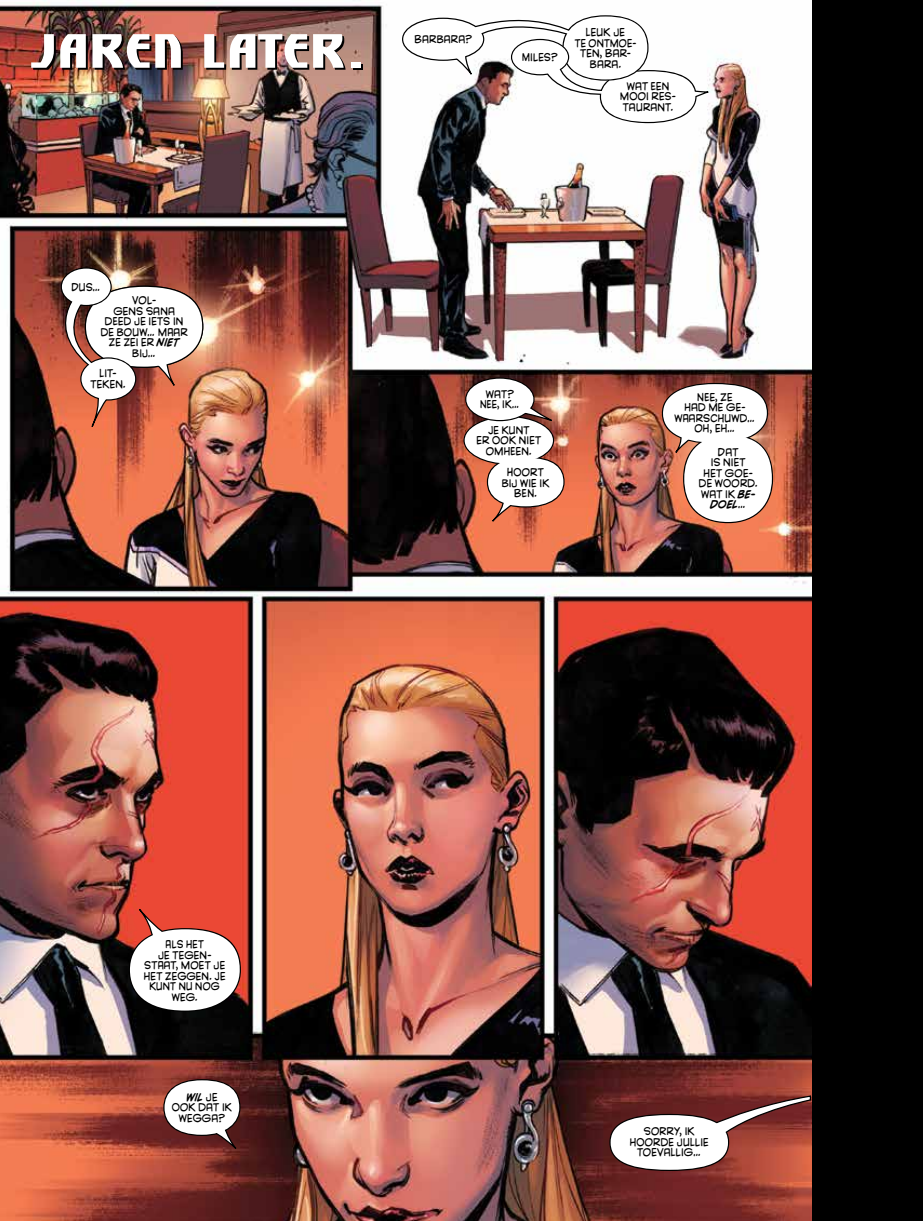
<style>
.page{position:relative;width:923px;height:1221px;background:#fff}
.page>*{position:absolute;margin:0;border:0;box-sizing:border-box;transform-origin:0 0}
.t1{font:500 33.6px "Ultimates";letter-spacing:-.01em;color:#fff;scale:1.66 1}
.t2{font:9.75px/10.5px "CC Yada Yada Upper";letter-spacing:.02em;color:#000;text-align:center;scale:.9 1}
.t3{font:9.75px/10.5px "CC Yada Yada Upper";letter-spacing:.02em;color:#000;text-align:center;scale:.86 1}
.s1{font-weight:700;font-style:italic}
</style>
<div class="page">
<div style="left:811px;top:0;width:99px;height:1220px;background:#000"></div>
<div style="left:910px;top:0;width:13px;height:1220px;background:#000"></div>
<img style="left:0;top:0;width:811px;height:1220px">
<svg style="left:61px;top:267px;width:51px;height:39px"></svg>
<svg style="left:402px;top:18px;width:82px;height:43px"></svg>
<svg style="left:609px;top:1113px;width:120px;height:57px"></svg>
<img style="left:662px;top:383px;width:111px;height:140px">
<svg style="left:163px;top:1079px;width:77px;height:72px;background:#6f3735"></svg>
<svg style="left:672px;top:1094px;width:139px;height:67px;background:#924740"></svg>
<svg style="left:129px;top:909px;width:112px;height:102px;background:#ae463a"></svg>
<div style="left:663px;top:384px;width:104px;height:58px;background:#fff;border-radius:50%"></div>
<div style="left:684px;top:435px;width:88px;height:87px;background:#fff;border-radius:50%"></div>
<div style="left:164px;top:1080px;width:75px;height:54px;background:#fff;border-radius:50%"></div>
<div style="left:130px;top:929px;width:110px;height:81px;background:#fff;border-radius:50%"></div>
<div style="left:610px;top:1114px;width:118px;height:55px;background:#fff;border-radius:50%"></div>
<div style="left:466px;top:378px;width:67px;height:42px;background:#fff;border-radius:50%"></div>
<div style="left:62px;top:268px;width:48px;height:37px;background:#fff;border-radius:50%"></div>
<svg style="left:35px;top:286px;width:168px;height:147px"></svg>
<svg style="left:465px;top:387px;width:99px;height:134px"></svg>
<div style="left:403px;top:19px;width:80px;height:41px;background:#fff;border-radius:50%"></div>
<svg style="left:444px;top:5px;width:265px;height:118px"></svg>
<h1 class="t1" style="left:30px;top:26px;width:204px">JAREN LATER.</h1>
<p class="t2" style="left:414px;top:34px;width:65px">BARBARA?</p>
<p class="t2" style="left:522px;top:52px;width:41px">MILES?</p>
<p class="t2" style="left:574px;top:27px;width:70px">LEUK JE<br>TE ONTMOE-<br>TEN, BAR-<br>BARA.</p>
<p class="t2" style="left:620px;top:80px;width:63px">WAT EEN<br>MOOI RES-<br>TAURANT.</p>
<p class="t2" style="left:71px;top:281px;width:34px">DUS…</p>
<p class="t2" style="left:101px;top:295px;width:98px">VOL-<br>GENS SANA<br>DEED JE IETS IN<br>DE BOUW… MAAR<br>ZE ZEI ER <span class="s1">NIET<br></span>BIJ…</p>
<p class="t2" style="left:91px;top:367px;width:40px">LIT-<br>TEKEN.</p>
<p class="t2" style="left:480px;top:388px;width:45px">WAT?<br>NEE, IK…</p>
<p class="t2" style="left:476px;top:424px;width:73px">JE KUNT<br>ER OOK NIET<br>OMHEEN.</p>
<p class="t2" style="left:502px;top:466px;width:55px">HOORT<br>BIJ WIE IK<br>BEN.</p>
<p class="t2" style="left:674px;top:391px;width:91px">NEE, ZE<br>HAD ME GE-<br>WAARSCHUWD…<br>OH, EH…</p>
<p class="t2" style="left:699px;top:446px;width:67px">DAT<br>IS NIET<br>HET GOE-<br>DE WOORD.<br>WAT IK <span class="s1">BE-<br>DOEL</span>…</p>
<p class="t3" style="left:144px;top:938px;width:97px">ALS HET<br>JE TEGEN-<br>STAAT, MOET JE<br>HET ZEGGEN. JE<br>KUNT NU NOG<br>WEG.</p>
<p class="t2" style="left:172px;top:1091px;width:68px"><span class="s1">WIL</span> JE<br>OOK DAT IK<br>WEGGA?</p>
<p class="t2" style="left:630px;top:1125px;width:89px">SORRY, IK<br>HOORDE JULLIE<br>TOEVALLIG…</p>
</div>
